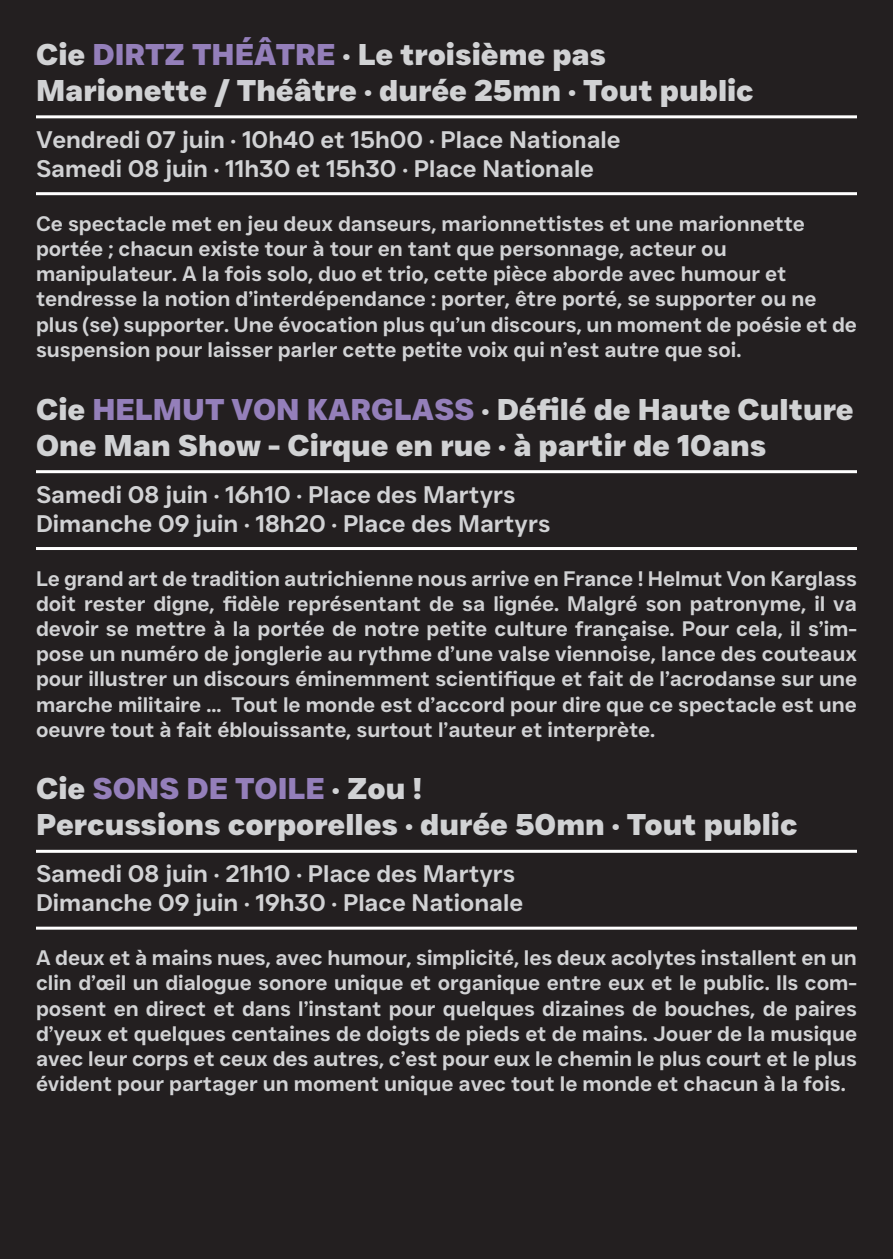
<style>
.page{position:relative;width:893px;height:1259px;background:#231f20}
.page>*{position:absolute;margin:0;border:0;box-sizing:border-box;transform-origin:0 0}
.t1{font:700 expanded 30px/36px "JUST Sans";color:#d1d2d4}
.t2{font:600 24px/28.8px "JUST Sans";color:#d1d2d4}
.t3{font:600 21px/25.2px "JUST Sans";color:#d1d2d4;text-align:justify}
.s1{color:#947fba}
</style>
<div class="page">
<hr style="left:36px;top:192px;width:821px;height:3px;background:#fff">
<hr style="left:36px;top:547px;width:821px;height:3px;background:#fff">
<hr style="left:36px;top:926px;width:821px;height:3px;background:#fff">
<hr style="left:36px;top:115px;width:821px;height:3px;background:#fff">
<hr style="left:36px;top:470px;width:821px;height:3px;background:#fff">
<hr style="left:36px;top:850px;width:821px;height:3px;background:#fff">
<h1 class="t1" style="left:36px;top:36px;width:719px">Cie <span class="s1">DIRTZ THÉÂTRE</span> · Le troisième pas<br>Marionette / Théâtre · durée 25mn · Tout public</h1>
<p class="t2" style="left:36px;top:125px;width:586px">Vendredi 07 juin · 10h40 et 15h00 · Place Nationale<br>Samedi 08 juin · 11h30 et 15h30 · Place Nationale</p>
<p class="t3" style="left:36px;top:210px;width:822px;text-align:left">Ce spectacle met en jeu deux danseurs, marionnettistes et une marionnette portée ; chacun existe tour à tour en tant que personnage, acteur ou manipulateur. A la fois solo, duo et trio, cette pièce aborde avec humour et tendresse la notion d’interdépendance : porter, être porté, se supporter ou ne plus (se) supporter. Une évocation plus qu’un discours, un moment de poésie et de suspension pour laisser parler cette petite voix qui n’est autre que soi.</p>
<h1 class="t1" style="left:36px;top:391px;width:819px">Cie <span class="s1">HELMUT VON KARGLASS</span> · Défilé de Haute Culture<br>One Man Show - Cirque en rue · à partir de 10ans</h1>
<p class="t2" style="left:36px;top:479px;width:516px">Samedi 08 juin · 16h10 · Place des Martyrs<br>Dimanche 09 juin · 18h20 · Place des Martyrs</p>
<p class="t3" style="left:36px;top:565px;width:822px">Le grand art de tradition autrichienne nous arrive en France ! Helmut Von Karglass doit rester digne, fidèle représentant de sa lignée. Malgré son patronyme, il va devoir se mettre à la portée de notre petite culture française. Pour cela, il s’im&shy;pose un numéro de jonglerie au rythme d’une valse viennoise, lance des couteaux pour illustrer un discours éminemment scientifique et fait de l’acrodanse sur une marche militaire ... Tout le monde est d’accord pour dire que ce spectacle est une oeuvre tout à fait éblouissante, surtout l’auteur et interprète.</p>
<h1 class="t1" style="left:36px;top:770px;width:763px">Cie <span class="s1">SONS DE TOILE</span> · Zou !<br>Percussions corporelles · durée 50mn · Tout public</h1>
<p class="t2" style="left:36px;top:859px;width:489px">Samedi 08 juin · 21h10 · Place des Martyrs<br>Dimanche 09 juin · 19h30 · Place Nationale</p>
<p class="t3" style="left:36px;top:945px;width:823px">A deux et à mains nues, avec humour, simplicité, les deux acolytes installent en un clin d’œil un dialogue sonore unique et organique entre eux et le public. Ils com&shy;posent en direct et dans l’instant pour quelques dizaines de bouches, de paires d’yeux et quelques centaines de doigts de pieds et de mains. Jouer de la musique avec leur corps et ceux des autres, c’est pour eux le chemin le plus court et le plus évident pour partager un moment unique avec tout le monde et chacun à la fois.</p>
</div>
